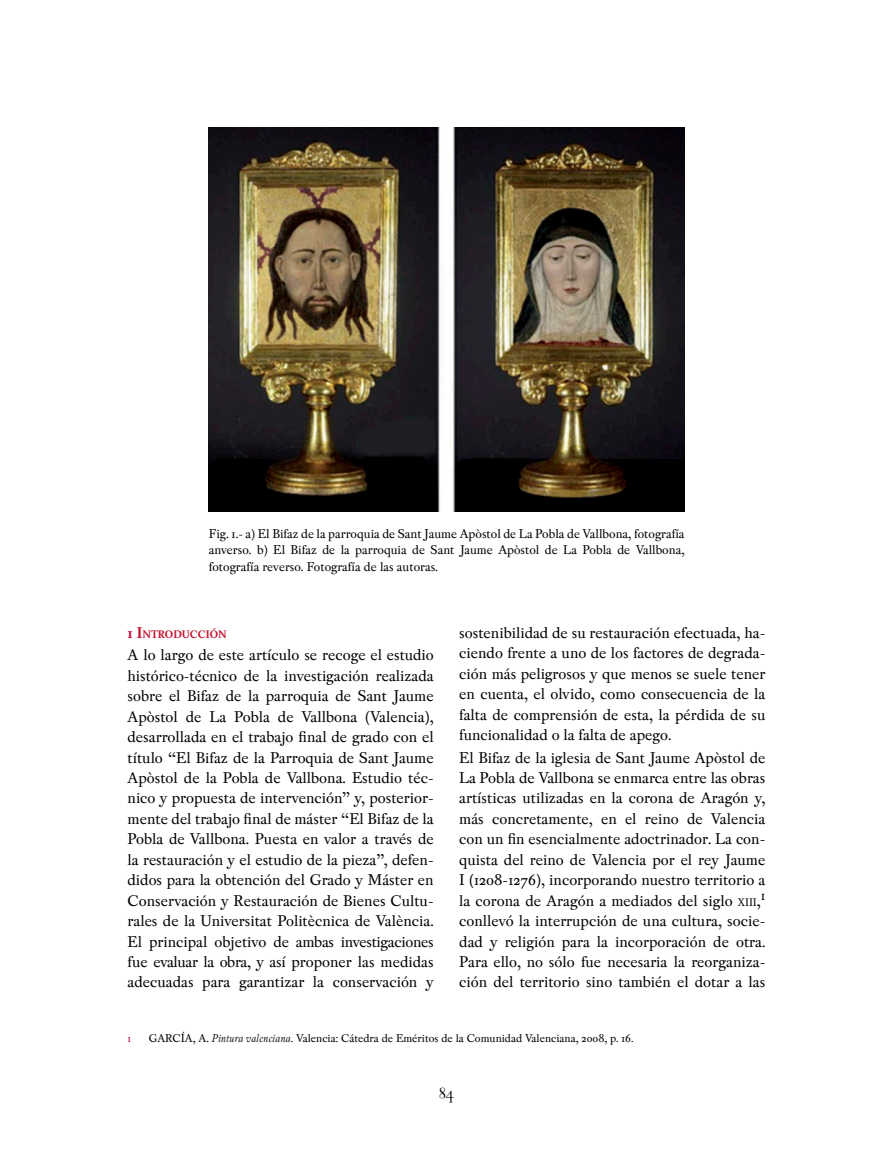
<style>
.page{position:relative;width:893px;height:1170px;background:#fff}
.page>*{position:absolute;margin:0;border:0;box-sizing:border-box;transform-origin:0 0}
.t1{font:18px "Peleguer";color:#000}
.t2{font:16.5px/20.4px "Pradell";color:#000;text-align:justify}
.t3{font:13.5px/16.5px "Pradell";color:#000;text-align:justify}
.t4{font:12px "Pradell";color:#000}
.t5{font:12px "Pradell";color:#c4112f}
.t6{font:700 11.55px "Pradell";color:#c4112f}
.s1{font-size:16.5px}
.s2{font-size:11.55px}
.s3{font-style:inherit}
.s4{font-style:italic}
</style>
<div class="page">
<img style="left:208px;top:128px;width:477px;height:383px">
<p class="t3" style="left:209px;top:525px;width:477px">Fig. 1.- a) El Bifaz de la parroquia de Sant Jaume Apòstol de La Pobla de Vallbona, fotografía anverso. b) El Bifaz de la parroquia de Sant Jaume Apòstol de La Pobla de Vallbona, fotografía reverso. Fotografía de las autoras.</p>
<p class="t6" style="left:128px;top:627px;width:101px"><span class="s1">1 I</span>NTRODUCCIÓN</p>
<p class="t2" style="left:128px;top:645px;width:308px">A lo largo de este artículo se recoge el estudio histórico-técnico de la investigación realizada sobre el Bifaz de la parroquia de Sant Jaume Apòstol de La Pobla de Vallbona (Valencia), desarrollada en el trabajo final de grado con el título “El Bifaz de la Parroquia de Sant Jaume Apòstol de la Pobla de Vallbona. Estudio téc&shy;nico y propuesta de intervención” y, posterior&shy;mente del trabajo final de máster “El Bifaz de la Pobla de Vallbona. Puesta en valor a través de la restauración y el estudio de la pieza”, defen&shy;didos para la obtención del Grado y Máster en Conservación y Restauración de Bienes Cultu&shy;rales de la Universitat Politècnica de València.<br>El principal objetivo de ambas investigaciones fue evaluar la obra, y así proponer las medidas adecuadas para garantizar la conservación y</p>
<p class="t2" style="left:459px;top:622px;width:308px">sostenibilidad de su restauración efectuada, ha&shy;ciendo frente a uno de los factores de degrada&shy;ción más peligrosos y que menos se suele tener en cuenta, el olvido, como consecuencia de la falta de comprensión de esta, la pérdida de su funcionalidad o la falta de apego.</p>
<p class="t2" style="left:459px;top:747px;width:308px">El Bifaz de la iglesia de Sant Jaume Apòstol de La Pobla de Vallbona se enmarca entre las obras artísticas utilizadas en la corona de Aragón y, más concretamente, en el reino de Valencia con un fin esencialmente adoctrinador. La con&shy;quista del reino de Valencia por el rey Jaume I (1208-1276), incorporando nuestro territorio a la corona de Aragón a mediados del siglo <span class="s2">xiii</span><span class="s3">,</span><sup>1 </sup>conllevó la interrupción de una cultura, socie&shy;dad y religión para la incorporación de otra.<br>Para ello, no sólo fue necesaria la reorganiza&shy;ción del territorio sino también el dotar a las</p>
<p class="t5" style="left:128px;top:1031px;width:5px">1</p>
<p class="t4" style="left:149px;top:1031px;width:486px">GARCÍA, A. <span class="s4">Pintura valenciana.</span> Valencia: Cátedra de Eméritos de la Comunidad Valenciana, 2008, p. 16.</p>
<p class="t1" style="left:439px;top:1083px;width:16px">84</p>
</div>
